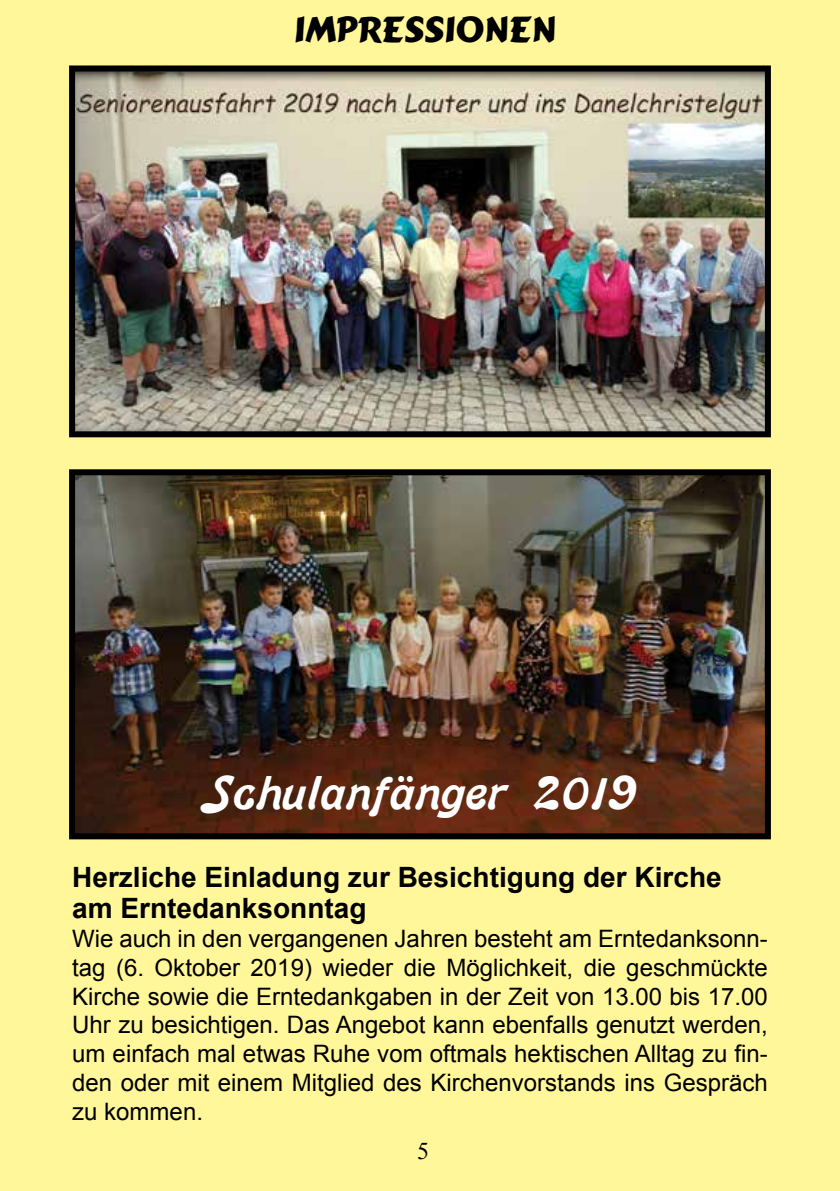
<style>
.page{position:relative;width:840px;height:1191px;background:#fff}
.page>*{position:absolute;margin:0;border:0;box-sizing:border-box;transform-origin:0 0}
.t1{font:48px "Banner Normal";color:#fff}
.t2{font:36px "Signboard";color:#000}
.t3{font:700 28px/31px "Arial";color:#000}
.t4{font:24px/28.8px "Arial";color:#000;text-align:justify}
.t5{font:24px "Times New Roman";color:#000}
</style>
<div class="page">
<div style="left:0;top:0;width:839px;height:1191px;background:#fff799"></div>
<img style="left:69px;top:65px;width:701px;height:372px">
<img style="left:69px;top:469px;width:701px;height:370px">
<h2 class="t2" style="left:294px;top:7px;width:264px">IMPRESSIONEN</h2>
<h1 class="t1" style="left:202px;top:764px;width:436px">Schulanfänger 2019</h1>
<p class="t3" style="left:72px;top:862px;width:650px">Herzliche Einladung zur Besichtigung der Kirche am Erntedanksonntag</p>
<p class="t4" style="left:72px;top:924px;width:696px">Wie auch in den vergangenen Jahren besteht am Erntedanksonn&shy;tag (6. Oktober 2019) wieder die Möglichkeit, die geschmückte Kirche sowie die Erntedankgaben in der Zeit von 13.00 bis 17.00<br>Uhr zu besichtigen. Das Angebot kann ebenfalls genutzt werden, um einfach mal etwas Ruhe vom oftmals hektischen Alltag zu fin&shy;den oder mit einem Mitglied des Kirchenvorstands ins Gespräch zu kommen.</p>
<p class="t5" style="left:417px;top:1134px;width:13px">5</p>
</div>
